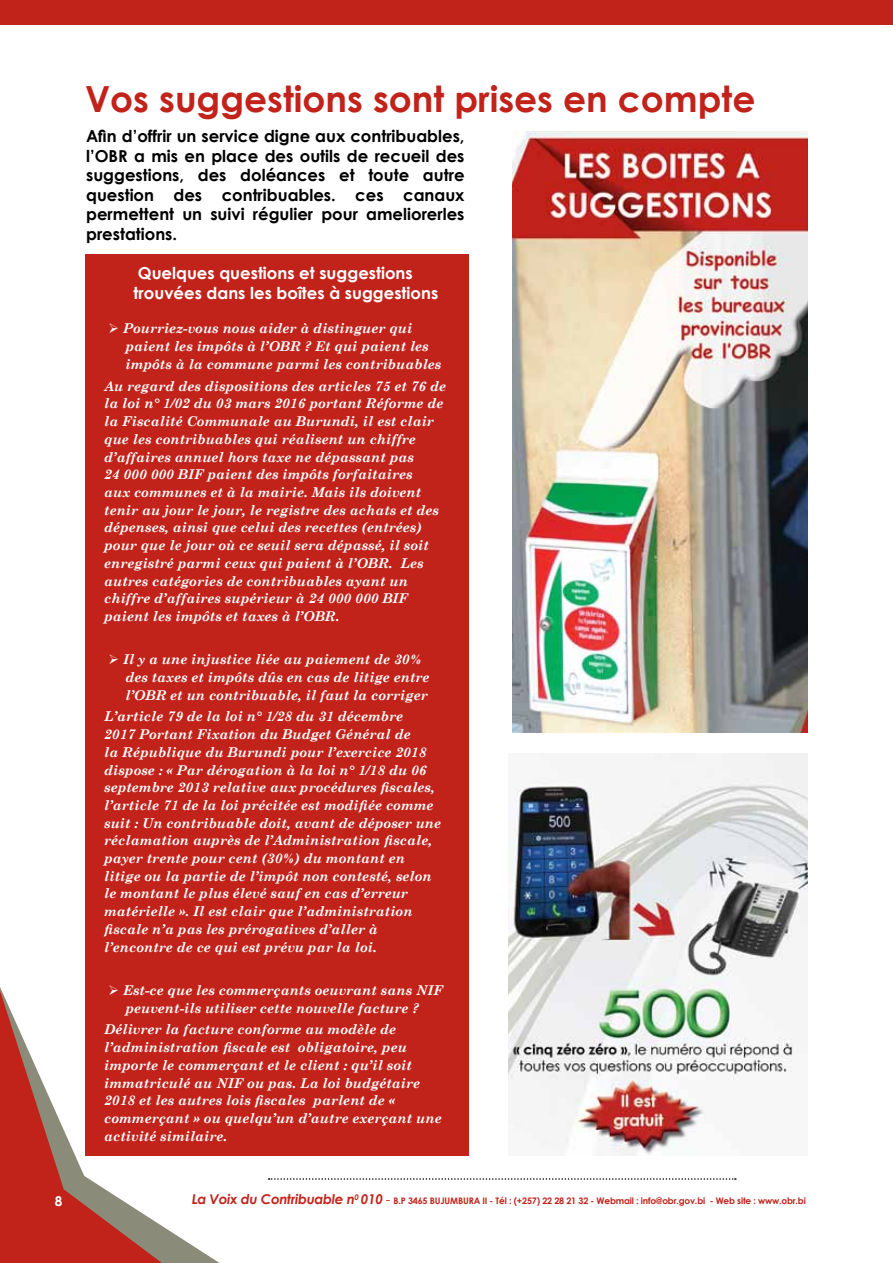
<style>
.page{position:relative;width:893px;height:1263px;background:#fff}
.page>*{position:absolute;margin:0;border:0;box-sizing:border-box;transform-origin:0 0}
.t1{font:700 36px "Century Gothic";color:#c1231b}
.t2{font:700 16.5px/19.5px "Century Gothic";color:#000;text-align:justify}
.t3{font:700 16.5px/19.5px "Century Gothic";color:#fff}
.t4{font:italic 700 13.5px/17.7px "Century Schoolbook";color:#fff}
.t5{font:700 13.5px "Century Gothic";color:#fff}
.t6{font:700 9px "Century Gothic";letter-spacing:-.02em;color:#c1231b}
.s1{font-style:italic;font-size:13.5px}
.s2{font-weight:400;font-size:13.5px}
</style>
<div class="page">
<svg style="left:0;top:987px;width:355px;height:276px"></svg>
<svg style="left:0;top:990px;width:162px;height:273px"></svg>
<svg style="left:269px;top:1178px;width:467px;height:2px"></svg>
<div style="left:0;top:0;width:893px;height:24px;background:#c1231b"></div>
<img style="left:508px;top:754px;width:300px;height:401px">
<img style="left:512px;top:132px;width:296px;height:600px">
<div style="left:85px;top:254px;width:384px;height:901px;background:#c1231b"></div>
<h1 class="t1" style="left:85px;top:72px;width:672px">Vos suggestions sont prises en compte</h1>
<p class="t2" style="left:86px;top:126px;width:380px">Afin d’offrir un service digne aux contribuables, l’OBR a mis en place des outils de recueil des suggestions, des doléances et toute autre question des contribuables. ces canaux permettent un suivi régulier pour ameliorerles prestations.</p>
<p class="t3" style="left:134px;top:263px;width:306px">Quelques questions et suggestions trouvées dans les boîtes à suggestions</p>
<p class="t4" style="left:125px;top:319px;width:317px;text-indent:-17px">➢ Pourriez-vous nous aider à distinguer qui paient les impôts à l’OBR ? Et qui paient les impôts à la commune parmi les contribuables</p>
<p class="t4" style="left:104px;top:376px;width:343px">Au regard des dispositions des articles 75 et 76 de la loi n° 1/02 du 03 mars 2016 portant Réforme de la Fiscalité Communale au Burundi, il est clair que les contribuables qui réalisent un chiffre d’affaires annuel hors taxe ne dépassant pas<br>24 000 000 BIF paient des impôts forfaitaires<br>aux communes et à la mairie. Mais ils doivent tenir au jour le jour, le registre des achats et des dépenses, ainsi que celui des recettes (entrées) pour que le jour où ce seuil sera dépassé, il soit enregistré parmi ceux qui paient à l’OBR. Les autres catégories de contribuables ayant un chiffre d’affaires supérieur à 24 000 000 BIF paient les impôts et taxes à l’OBR.</p>
<p class="t4" style="left:125px;top:650px;width:306px;text-indent:-17px">➢ Il y a une injustice liée au paiement de 30% des taxes et impôts dûs en cas de litige entre l’OBR et un contribuable, il faut la corriger</p>
<p class="t4" style="left:104px;top:707px;width:339px">L’article 79 de la loi n° 1/28 du 31 décembre<br>2017 Portant Fixation du Budget Général de<br>la République du Burundi pour l’exercice 2018 dispose : « Par dérogation à la loi n° 1/18 du 06 septembre 2013 relative aux procédures fiscales, l’article 71 de la loi précitée est modifiée comme suit : Un contribuable doit, avant de déposer une réclamation auprès de l’Administration fiscale, payer trente pour cent (30%) du montant en litige ou la partie de l’impôt non contesté, selon le montant le plus élevé sauf en cas d’erreur matérielle ». Il est clair que l’administration fiscale n’a pas les prérogatives d’aller à l’encontre de ce qui est prévu par la loi.</p>
<p class="t4" style="left:108px;top:980px;width:336px;text-align:center">➢ Est-ce que les commerçants oeuvrant sans NIF peuvent-ils utiliser cette nouvelle facture ?</p>
<p class="t4" style="left:104px;top:1020px;width:339px">Délivrer la facture conforme au modèle de l’administration fiscale est obligatoire, peu importe le commerçant et le client : qu’il soit immatriculé au NIF ou pas. La loi budgétaire 2018 et les autres lois fiscales parlent de « commerçant » ou quelqu’un d’autre exerçant une activité similaire.</p>
<p class="t5" style="left:55px;top:1190px;width:9px">8</p>
<p class="t6" style="left:192px;top:1194px;width:616px"><span class="s1">La Voix du Contribuable n</span><sup>0</sup> <span class="s1">010</span> <span class="s2">-</span> B.P 3465 BUJUMBURA II - Tél : (+257) 22 28 21 32 - Webmail : info@obr.gov.bi - Web site : www.obr.bi</p>
</div>
